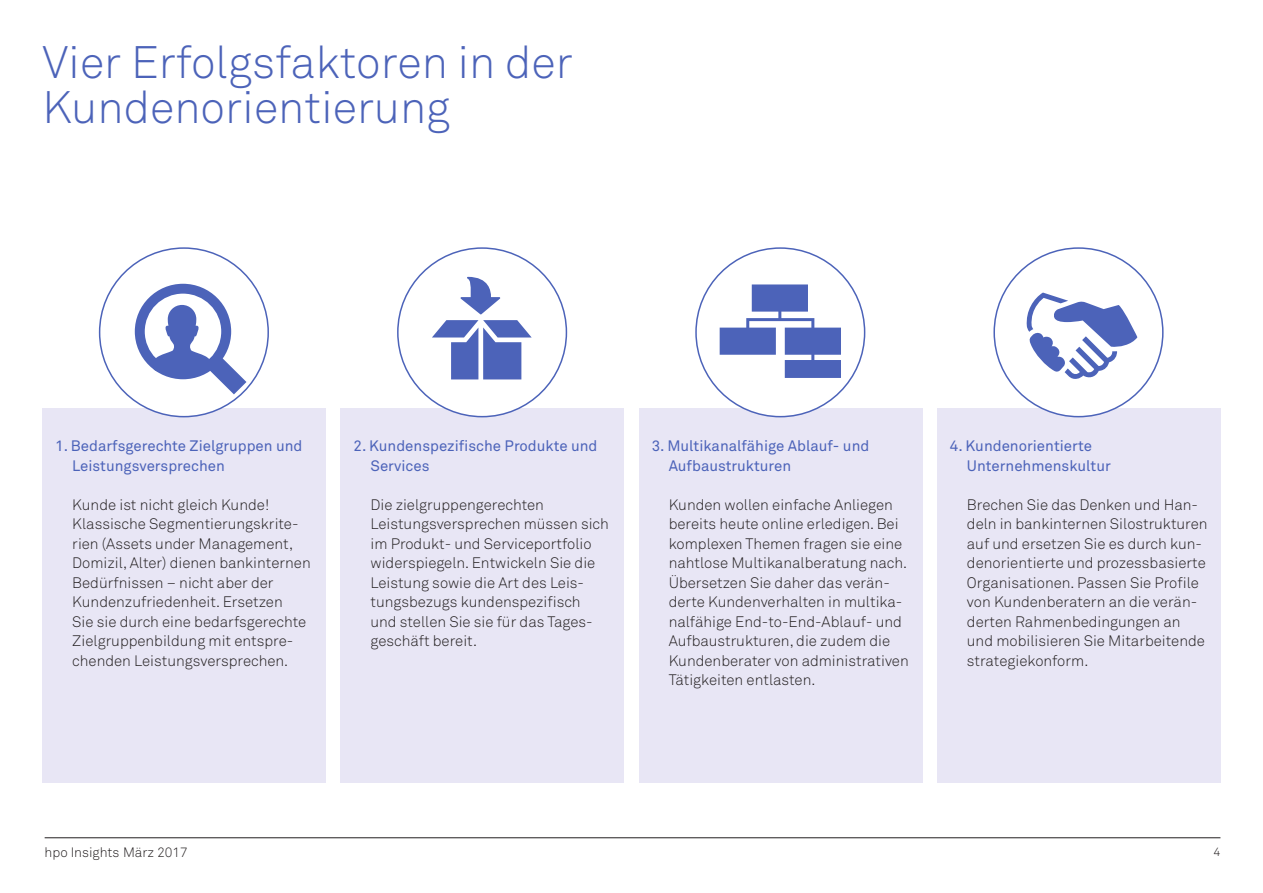
<style>
.page{position:relative;width:1263px;height:893px;background:#fff}
.page>*{position:absolute;margin:0;border:0;box-sizing:border-box;transform-origin:0 0}
.Seitentitel_30pt{font:300 45px/45px "Akkurat Std";color:#4c63b9}
.Lauftext{font:300 15px/19.5px "Akkurat Std";color:#231f20}
.Lauftext-2{font:15px "Akkurat Std";color:#4c63b9}
.t1{font:300 13.5px "Akkurat Std";color:#231f20}
.t2{font:300 12px "Akkurat Std";color:#231f20}
</style>
<div class="page">
<hr style="left:45px;top:837px;width:1175px;height:1px;background:#231f20">
<div style="left:43px;top:409px;width:283px;height:374px;background:#e8e6f5"></div>
<div style="left:341px;top:409px;width:283px;height:374px;background:#e8e6f5"></div>
<div style="left:639px;top:409px;width:283px;height:374px;background:#e8e6f5"></div>
<div style="left:937px;top:409px;width:283px;height:374px;background:#e8e6f5"></div>
<div style="left:100px;top:248px;width:168px;height:169px;background:#fff;border-radius:50%"></div>
<div style="left:398px;top:248px;width:168px;height:169px;background:#fff;border-radius:50%"></div>
<div style="left:696px;top:248px;width:169px;height:169px;background:#fff;border-radius:50%"></div>
<div style="left:994px;top:248px;width:169px;height:169px;background:#fff;border-radius:50%"></div>
<svg style="left:135px;top:284px;width:111px;height:110px"></svg>
<svg style="left:432px;top:320px;width:100px;height:59px"></svg>
<svg style="left:460px;top:277px;width:40px;height:37px"></svg>
<svg style="left:1026px;top:293px;width:111px;height:86px"></svg>
<svg style="left:720px;top:284px;width:121px;height:94px"></svg>
<p class="Seitentitel_30pt" style="left:43px;top:40px;width:532px">Vier Erfolgsfaktoren in der<br>Kundenorientierung</p>
<p class="Lauftext-2" style="left:55px;top:437px;width:249px">1. Bedarfsgerechte Zielgruppen und</p>
<p class="Lauftext-2" style="left:72px;top:457px;width:154px">Leistungsversprechen</p>
<p class="Lauftext" style="left:72px;top:495px;width:240px">Kunde ist nicht gleich Kunde!<br>Klassische Segmentierungskrite&shy;rien (Assets under Management, Domizil, Alter) dienen bankinternen Bedürfnissen – nicht aber der Kundenzufriedenheit. Ersetzen<br>Sie sie durch eine bedarfsgerechte Zielgruppenbildung mit entspre&shy;chenden Leistungsversprechen.</p>
<p class="Lauftext-2" style="left:353px;top:437px;width:246px">2. Kundenspezifische Produkte und</p>
<p class="Lauftext-2" style="left:370px;top:457px;width:60px">Services</p>
<p class="Lauftext" style="left:370px;top:495px;width:240px">Die zielgruppengerechten<br>Leistungsversprechen müssen sich im Produkt- und Serviceportfolio widerspiegeln. Entwickeln Sie die<br>Leistung sowie die Art des Leis&shy;tungsbezugs kundenspezifisch und stellen Sie sie für das Tages&shy;geschäft bereit.</p>
<p class="Lauftext-2" style="left:652px;top:437px;width:219px">3. Multikanalfähige Ablauf- und</p>
<p class="Lauftext-2" style="left:669px;top:457px;width:124px">Aufbaustrukturen</p>
<p class="Lauftext" style="left:669px;top:495px;width:242px">Kunden wollen einfache Anliegen bereits heute online erledigen. Bei komplexen Themen fragen sie eine nahtlose Multikanalberatung nach.<br>Übersetzen Sie daher das verän&shy;derte Kundenverhalten in multika&shy;nalfähige End-to-End-Ablauf- und Aufbaustrukturen, die zudem die Kundenberater von administrativen Tätigkeiten entlasten.</p>
<p class="Lauftext-2" style="left:950px;top:437px;width:144px">4. Kundenorientierte</p>
<p class="Lauftext-2" style="left:967px;top:457px;width:145px">Unternehmenskultur</p>
<p class="Lauftext" style="left:967px;top:495px;width:242px">Brechen Sie das Denken und Han&shy;deln in bankinternen Silostrukturen auf und ersetzen Sie es durch kun&shy;denorientierte und prozessbasierte<br>Organisationen. Passen Sie Profile von Kundenberatern an die verän&shy;derten Rahmenbedingungen an und mobilisieren Sie Mitarbeitende strategiekonform.</p>
<p class="t1" style="left:45px;top:844px;width:145px">hpo Insights März 2017</p>
<p class="t2" style="left:1213px;top:845px;width:8px">4</p>
</div>
